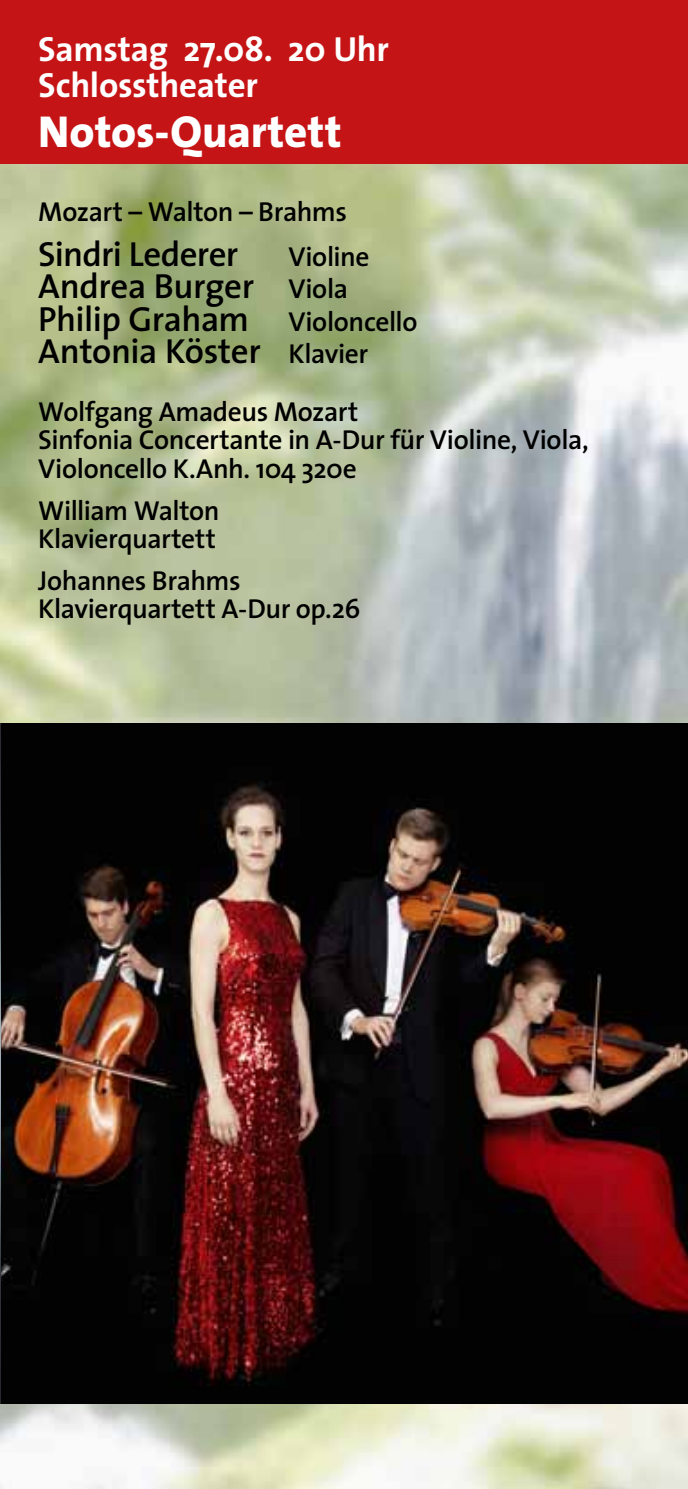
<style>
.page{position:relative;width:688px;height:1489px;background:#fff}
.page>*{position:absolute;margin:0;border:0;box-sizing:border-box;transform-origin:0 0}
.t1{font:800 45px "The Sans";color:#fff}
.t2{font:600 35px/32.5px "The Sans";letter-spacing:-.015em;color:#000}
.t3{font:700 35px/36px "The Sans";letter-spacing:-.01em;color:#fff}
.t4{font:600 27.5px/28.8px "The Sans";letter-spacing:-.015em;color:#000}
.s1{font-size:27.5px}
</style>
<div class="page">
<img style="left:0;top:163px;width:687px;height:1325px">
<img style="left:0;top:723px;width:687px;height:680px">
<div style="left:0;top:0;width:687px;height:163px;background:#c51415"></div>
<p class="t3" style="left:38px;top:30px;width:352px">Samstag 27.08. 20 Uhr<br>Schlosstheater</p>
<h1 class="t1" style="left:38px;top:94px;width:305px">Notos-Quartett</h1>
<p class="t4" style="left:38px;top:196px;width:310px">Mozart – Walton – Brahms</p>
<p class="t2" style="left:38px;top:236px;width:201px">Sindri Lederer</p>
<p class="t4" style="left:288px;top:241px;width:83px">Violine</p>
<p class="t2" style="left:38px;top:269px;width:380px">Andrea Burger <span class="s1">Viola<br></span>Philip Graham <span class="s1">Violoncello<br></span>Antonia Köster <span class="s1">Klavier</span></p>
<p class="t4" style="left:38px;top:396px;width:551px">Wolfgang Amadeus Mozart<br>Sinfonia Concertante in A-Dur für Violine, Viola,<br>Violoncello K.Anh. 104 320e</p>
<p class="t4" style="left:38px;top:495px;width:183px">William Walton<br>Klavierquartett</p>
<p class="t4" style="left:38px;top:565px;width:324px">Johannes Brahms<br>Klavierquartett A-Dur op.26</p>
</div>
